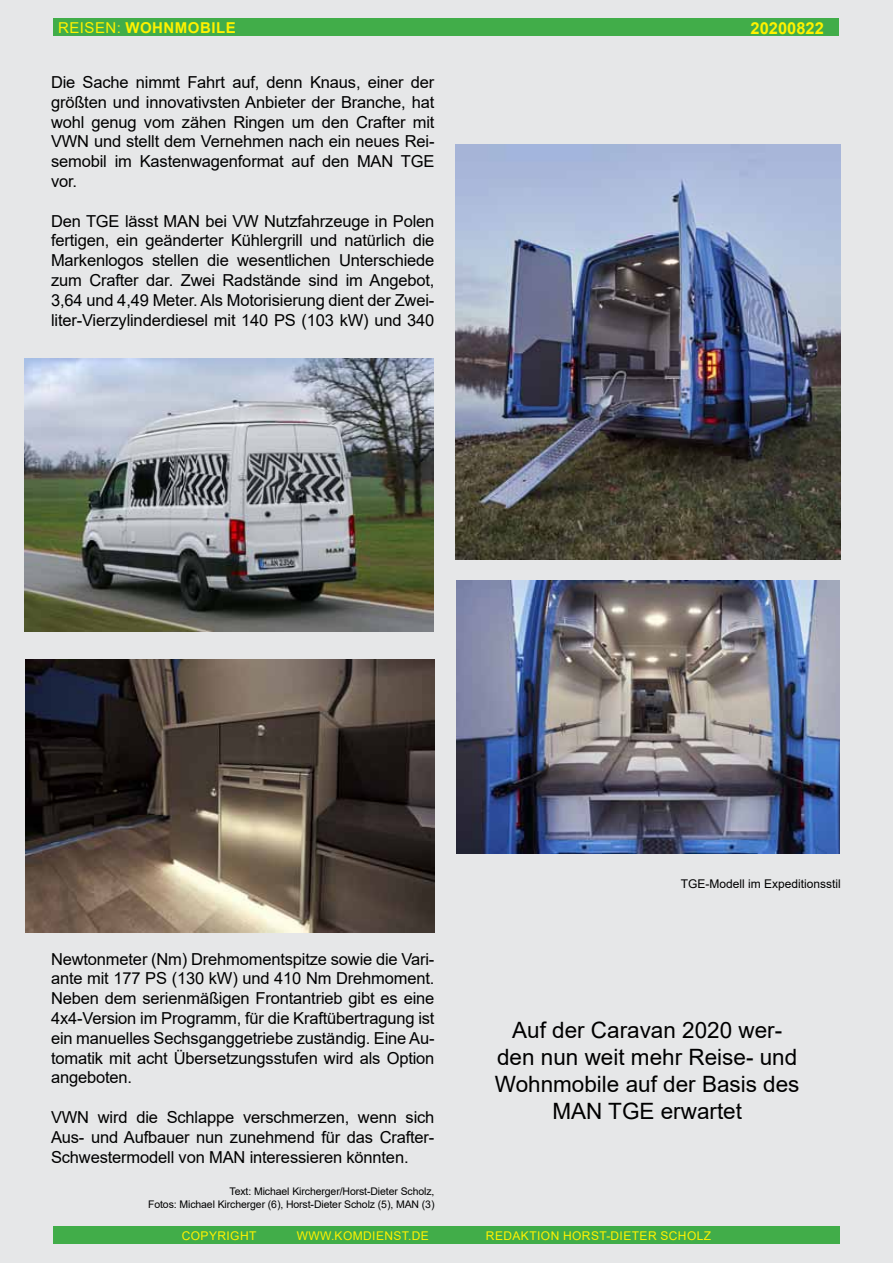
<style>
.page{position:relative;width:893px;height:1263px;background:#e6e7e8}
.page>*{position:absolute;margin:0;border:0;box-sizing:border-box;transform-origin:0 0}
.t1{font:22.5px "Arial";color:#000}
.t2{font:16.5px/19.8px "Arial";letter-spacing:-.01em;color:#000;text-align:justify}
.t3{font:700 16.5px "Arial";color:#fff200}
.t4{font:700 15px "Arial";letter-spacing:.035em;color:#fff200}
.t5{font:12px "Arial";letter-spacing:.035em;color:#fff200}
.t6{font:12px "Arial";color:#000}
.t7{font:10.5px/12.6px "Arial";letter-spacing:-.01em;color:#000}
.s1{font-weight:400}
</style>
<div class="page">
<div style="left:54px;top:18px;width:785px;height:18px;background:#41ad49"></div>
<div style="left:53px;top:1226px;width:787px;height:18px;background:#41ad49"></div>
<img style="left:25px;top:659px;width:409px;height:273px">
<img style="left:457px;top:580px;width:383px;height:274px">
<img style="left:456px;top:145px;width:384px;height:414px">
<img style="left:24px;top:359px;width:410px;height:272px">
<p class="t4" style="left:58px;top:17px;width:179px"><span class="s1">Reisen:</span> WOHNMOBILE</p>
<p class="t2" style="left:51px;top:72px;width:385px">Die Sache nimmt Fahrt auf, denn Knaus, einer der größten und innovativsten Anbieter der Branche, hat wohl genug vom zähen Ringen um den Crafter mit VWN und stellt dem Vernehmen nach ein neues Rei&shy;semobil im Kastenwagenformat auf den MAN</p>
<p class="t2" style="left:401px;top:151px;width:12px">TGE</p>
<p class="t2" style="left:51px;top:171px;width:28px">vor.</p>
<p class="t2" style="left:51px;top:211px;width:47px">Den TGE</p>
<p class="t2" style="left:125px;top:211px;width:51px">lässt MAN</p>
<p class="t2" style="left:51px;top:211px;width:385px;text-indent:154px">bei VW N utzfahrzeuge in Polen fertigen, ein geänderter Kühlergrill und natürlich die Markenlogos stellen die wesentlichen Unterschiede zum Crafter dar. Zwei Radstände sind im Angebot, 3,64 und 4,49 Meter. Als Motorisierung dient der Zwei&shy;liter-Vierzylinderdiesel mit 140 PS (103 kW) und 340</p>
<p class="t3" style="left:750px;top:16px;width:75px">20200822</p>
<p class="t2" style="left:51px;top:949px;width:385px">Newtonmeter (N m) Drehmomentspitze sowie die Vari&shy;ante mit 177 PS (130 kW) und 410 Nm Drehmoment.<br>Neben dem serienmäßigen Frontantrieb gibt es eine 4x4-Version im Programm, für die Kraftübertragung ist ein manuelles Sechsganggetriebe zuständig. Eine Au&shy;tomatik mit acht Übersetzungsstufen wird als Option angeboten.</p>
<p class="t2" style="left:51px;top:1107px;width:385px">VWN wird die Schlappe verschmerzen, wenn sich Aus- und Aufbauer nun zunehmend für das Crafter-Schwestermodell von MAN interessieren könnten.</p>
<p class="t7" style="left:148px;top:1185px;width:288px;text-indent:82px">Text: Michael Kircherger/Horst-Dieter Scholz,<br>Fotos: Michael Kircherger (6), Horst-Dieter Scholz (5), MAN</p>
<p class="t7" style="left:422px;top:1197px;width:14px">(3)</p>
<p class="t6" style="left:681px;top:876px;width:9px">TGE</p>
<p class="t6" style="left:705px;top:876px;width:137px">-Modell im Expeditionsstil</p>
<h1 class="t1" style="left:512px;top:1015px;width:272px">Auf der Caravan 2020 wer-</h1>
<h1 class="t1" style="left:497px;top:1042px;width:302px">den nun weit mehr Reise- und</h1>
<h1 class="t1" style="left:495px;top:1069px;width:306px">Wohnmobile auf der Basis des</h1>
<h1 class="t1" style="left:552px;top:1096px;width:17px">MAN</h1>
<h1 class="t1" style="left:608px;top:1096px;width:16px">TGE</h1>
<h1 class="t1" style="left:661px;top:1096px;width:83px">erwartet</h1>
<p class="t5" style="left:182px;top:1227px;width:76px">Copyright</p>
<p class="t5" style="left:297px;top:1227px;width:134px">www.komdienst.de</p>
<p class="t5" style="left:486px;top:1227px;width:227px">Redaktion Horst-Dieter Scholz</p>
</div>
